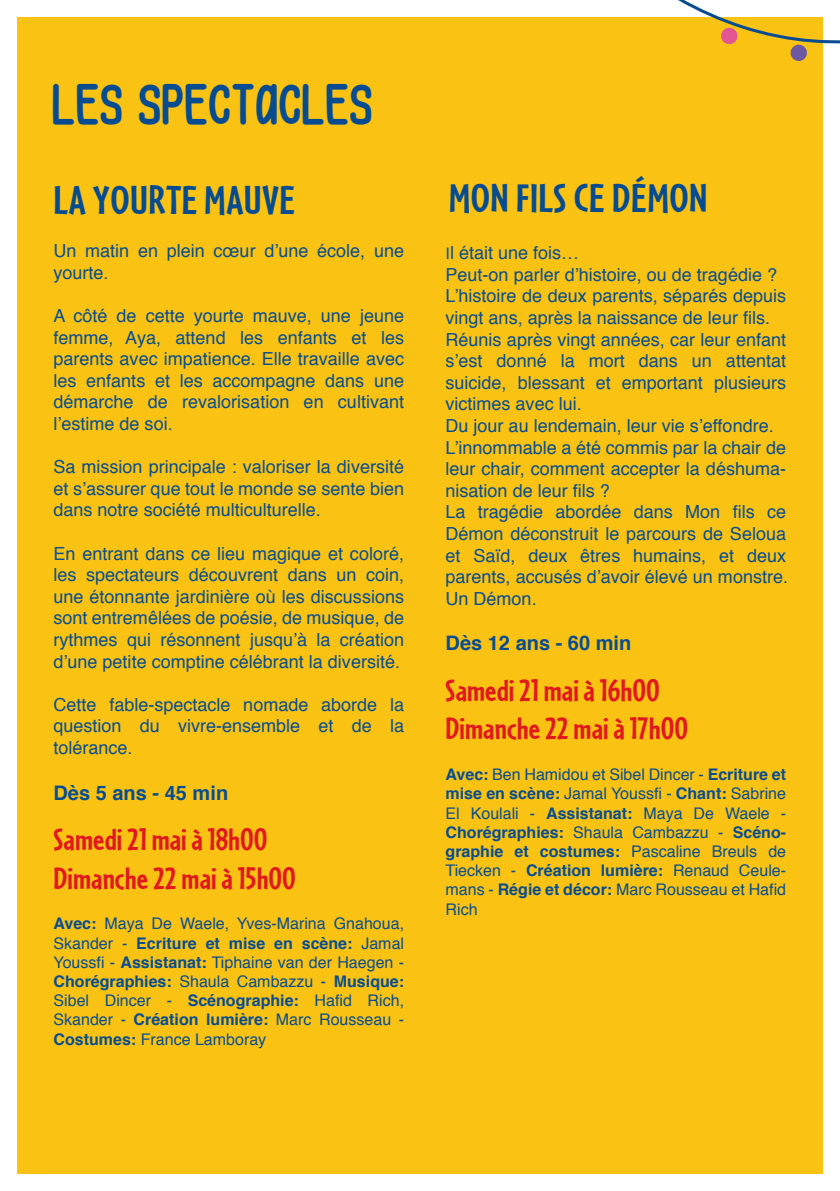
<style>
.page{position:relative;width:840px;height:1191px;background:#fff}
.page>*{position:absolute;margin:0;border:0;box-sizing:border-box;transform-origin:0 0}
.t1{font:700 42px "Cafeteria";letter-spacing:.01em;color:#074c91}
.t2{font:700 42px "Lemonade";letter-spacing:.01em;color:#074c91}
.t3{font:700 32px/38.4px "Cafeteria";color:#e1181c}
.t4{font:700 20px "Helvetica";color:#084d91}
.t5{font:18px/21.6px "Helvetica";color:#084d91;text-align:justify}
.t6{font:16px/19.2px "Helvetica";color:#084d91;text-align:justify}
.s1{font-weight:700}
.s2{font-size:16px}
</style>
<div class="page">
<div style="left:0;top:0;width:839px;height:1191px;background:#fac314"></div>
<div style="left:0;top:0;width:839px;height:17px;background:#fff"></div>
<div style="left:0;top:1174px;width:839px;height:17px;background:#fff"></div>
<div style="left:0;top:0;width:17px;height:1191px;background:#fff"></div>
<div style="left:823px;top:0;width:16px;height:1191px;background:#fff"></div>
<svg style="left:678px;top:0;width:161px;height:61px"></svg>
<h1 class="t2" style="left:52px;top:75px;width:322px">LES SPECTACLES</h1>
<h1 class="t1" style="left:53px;top:177px;width:243px">LA YOURTE MAUVE</h1>
<p class="t5" style="left:53px;top:240px;width:352px">Un matin en plein cœur d’une école, une yourte.</p>
<p class="t5" style="left:53px;top:305px;width:352px">A côté de cette yourte mauve, une jeune femme, Aya, attend les enfants et les parents avec impatience. Elle travaille avec les enfants et les accompagne dans une démarche de revalorisation en cultivant l’estime de soi.</p>
<p class="t5" style="left:53px;top:456px;width:352px">Sa mission principale : valoriser la diversité et s’assurer que tout le monde se sente bien dans notre société multiculturelle.</p>
<p class="t5" style="left:53px;top:543px;width:352px">En entrant dans ce lieu magique et coloré, les spectateurs découvrent dans un coin, une étonnante jardinière où les discussions sont entremêlées de poésie, de musique, de rythmes qui résonnent jusqu’à la création d’une petite comptine célébrant la diversité.</p>
<p class="t5" style="left:53px;top:694px;width:352px">Cette fable-spectacle nomade aborde la question du vivre-ensemble et de la tolérance.</p>
<p class="t4" style="left:53px;top:776px;width:176px">Dès 5 ans - 45 min</p>
<h2 class="t3" style="left:53px;top:820px;width:244px">Samedi 21 mai à 18h00<br>Dimanche 22 mai à 15h00</h2>
<p class="t6" style="left:53px;top:914px;width:352px"><span class="s1">Avec:</span> Maya De Waele, Yves-Marina Gnahoua, Skander - <span class="s1">Ecriture et mise en scène:</span> Jamal Youssfi - <span class="s1">Assistanat:</span> Tiphaine van der Haegen - <span class="s1">Chorégraphies:</span> Shaula Cambazzu - <span class="s1">Musique:<br></span>Sibel Dincer - <span class="s1">Scénographie:</span> Hafid Rich, Skander - <span class="s1">Création lumière:</span> Marc Rousseau - <span class="s1">Costumes:</span> France Lamboray</p>
<h1 class="t1" style="left:448px;top:174px;width:260px">MON FILS CE DÉMON</h1>
<p class="t5" style="left:445px;top:242px;width:344px;text-align:left"><span class="s2">I</span>l était une fois…<br>Peut-on parler d’histoire, ou de tragédie ?<br>L’histoire de deux parents, séparés depuis vingt ans, après la naissance de leur fils.<br>Réunis après vingt années, car leur enfant s’est donné la mort dans un attentat suicide, blessant et emportant plusieurs victimes avec lui.<br>Du jour au lendemain, leur vie s’effondre.<br>L’innommable a été commis par la chair de leur chair, comment accepter la déshuma&shy;nisation de leur fils ?<br>La tragédie abordée dans Mon fils ce Démon déconstruit le parcours de Seloua et Saïd, deux êtres humains, et deux parents, accusés d’avoir élevé un monstre.<br>Un Démon.</p>
<p class="t4" style="left:445px;top:627px;width:187px">Dès 12 ans - 60 min</p>
<h2 class="t3" style="left:445px;top:670px;width:244px">Samedi 21 mai à 16h00<br>Dimanche 22 mai à 17h00</h2>
<p class="t6" style="left:445px;top:765px;width:342px"><span class="s1">Avec:</span> Ben Hamidou et Sibel Dincer - <span class="s1">Ecriture et mise en scène:</span> Jamal Youssfi - <span class="s1">Chant:</span> Sabrine El Koulali - <span class="s1">Assistanat:</span> Maya De Waele - <span class="s1">Chorégraphies:</span> Shaula Cambazzu - <span class="s1">Scéno&shy;graphie et costumes:</span> Pascaline Breuls de Tiecken - <span class="s1">Création lumière:</span> Renaud Ceule&shy;mans - <span class="s1">Régie et décor:</span> Marc Rousseau et Hafid Rich</p>
</div>
